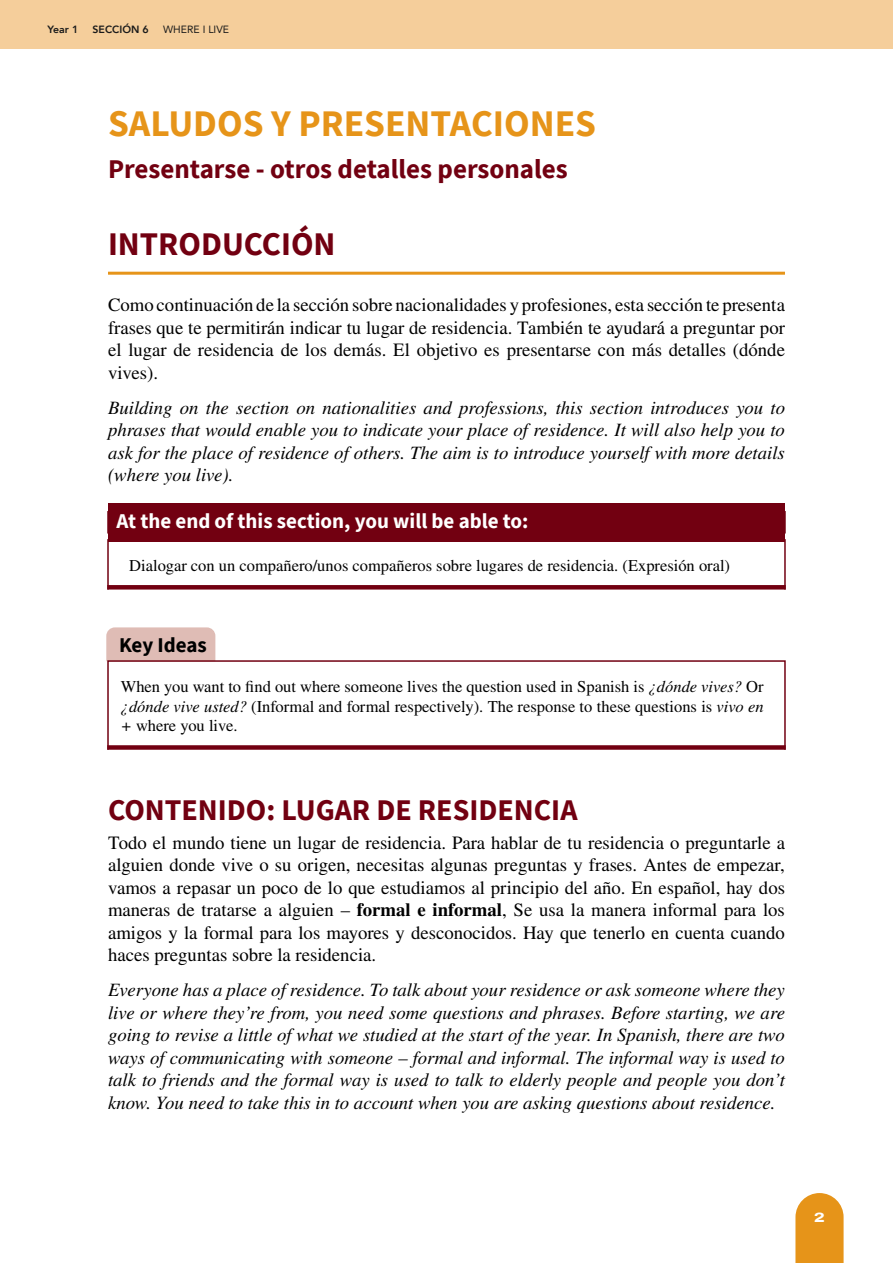
<style>
.page{position:relative;width:893px;height:1263px;background:#fff}
.page>*{position:absolute;margin:0;border:0;box-sizing:border-box;transform-origin:0 0}
.t1{font:700 37.5px "Source Sans Pro";color:#e69419}
.t2{font:700 33px "Source Sans Pro";color:#720011}
.t3{font:700 30px "Source Sans Pro";color:#720011}
.t4{font:700 27px "Source Sans Pro";color:#720011}
.t5{font:700 21px "Source Sans Pro";color:#fff}
.t6{font:700 21px "Source Sans Pro";letter-spacing:-.005em;color:#000}
.t7{font:italic 18.75px/22.5px "STIX General";color:#000;text-align:justify}
.t8{font:18.75px/22.5px "STIX General";color:#000;text-align:justify}
.t9{font:16.5px/19.5px "STIX General";color:#000;text-align:justify}
.t10{font:800 13.5px "Archivo Expanded";color:#fff}
.t11{font:800 10.5px "Avenir";color:#1a1a1a}
.t12{font:10.5px "Avenir";color:#1a1a1a}
.s1{font-style:italic}
.s2{font-weight:700}
</style>
<div class="page">
<div style="left:0;top:0;width:893px;height:49px;background:#f5ce9b"></div>
<svg style="left:795px;top:1193px;width:49px;height:70px;background:#e89d2e"></svg>
<hr style="left:108px;top:272px;width:677px;height:3px;background:#e69419">
<div style="left:108px;top:503px;width:677px;height:38px;background:#720011"></div>
<div style="left:107px;top:539px;width:679px;height:51px;border:2px solid #720011"></div>
<svg style="left:107px;top:585px;width:679px;height:4px;background:#730314"></svg>
<div style="left:106px;top:627px;width:109px;height:34px;background:#dfbcb5"></div>
<div style="left:107px;top:660px;width:679px;height:90px;border:2px solid #720011"></div>
<div style="left:107px;top:745px;width:679px;height:5px;background:#720011"></div>
<p class="t11" style="left:48px;top:21px;width:32px">Year 1</p>
<p class="t11" style="left:93px;top:21px;width:58px">SECCIÓN 6</p>
<p class="t12" style="left:163px;top:21px;width:67px">WHERE I LIVE</p>
<h1 class="t1" style="left:108px;top:98px;width:490px">SALUDOS Y PRESENTACIONES</h1>
<h3 class="t4" style="left:108px;top:150px;width:461px">Presentarse - otros detalles personales</h3>
<h2 class="t2" style="left:108px;top:221px;width:229px">INTRODUCCIÓN</h2>
<p class="t8" style="left:108px;top:294px;width:678px">Como continuación de la sección sobre nacionalidades y profesiones, esta sección te presenta frases que te permitirán indicar tu lugar de residencia. También te ayudará a preguntar por el lugar de residencia de los demás. El objetivo es presentarse con más detalles (dónde vives).</p>
<p class="t7" style="left:108px;top:396px;width:678px">Building on the section on nationalities and professions, this section introduces you to phrases that would enable you to indicate your place of residence. It will also help you to ask for the place of residence of others. The aim is to introduce yourself with more details (where you live).</p>
<p class="t5" style="left:117px;top:506px;width:413px">At the end of this section, you will be able to:</p>
<p class="t9" style="left:129px;top:557px;width:602px">Dialogar con un compañero/unos compañeros sobre lugares de residencia. (Expresión oral)</p>
<p class="t6" style="left:119px;top:630px;width:89px">Key Ideas</p>
<p class="t9" style="left:121px;top:678px;width:644px">When you want to find out where someone lives the question used in Spanish is <span class="s1">¿dónde vives?</span> Or <span class="s1">¿dónde vive usted?</span> (Informal and formal respectively). The response to these questions is <span class="s1">vivo en +</span> where you live.</p>
<h3 class="t3" style="left:108px;top:789px;width:471px">CONTENIDO: LUGAR DE RESIDENCIA</h3>
<p class="t8" style="left:108px;top:832px;width:678px">Todo el mundo tiene un lugar de residencia. Para hablar de tu residencia o preguntarle a alguien donde vive o su origen, necesitas algunas preguntas y frases. Antes de empezar, vamos a repasar un poco de lo que estudiamos al principio del año. En español, hay dos maneras de tratarse a alguien – <span class="s2">formal e informal</span>, Se usa la manera informal para los amigos y la formal para los mayores y desconocidos. Hay que tenerlo en cuenta cuando haces preguntas sobre la residencia.</p>
<p class="t7" style="left:108px;top:978px;width:679px">Everyone has a place of residence. To talk about your residence or ask someone where they live or where they’re from, you need some questions and phrases. Before starting, we are going to revise a little of what we studied at the start of the year. In Spanish, there are two ways of communicating with someone – formal and informal. The informal way is used to talk to friends and the formal way is used to talk to elderly people and people you don’t know. You need to take this in to account when you are asking questions about residence.</p>
<p class="t10" style="left:814px;top:1207px;width:12px">2</p>
</div>
